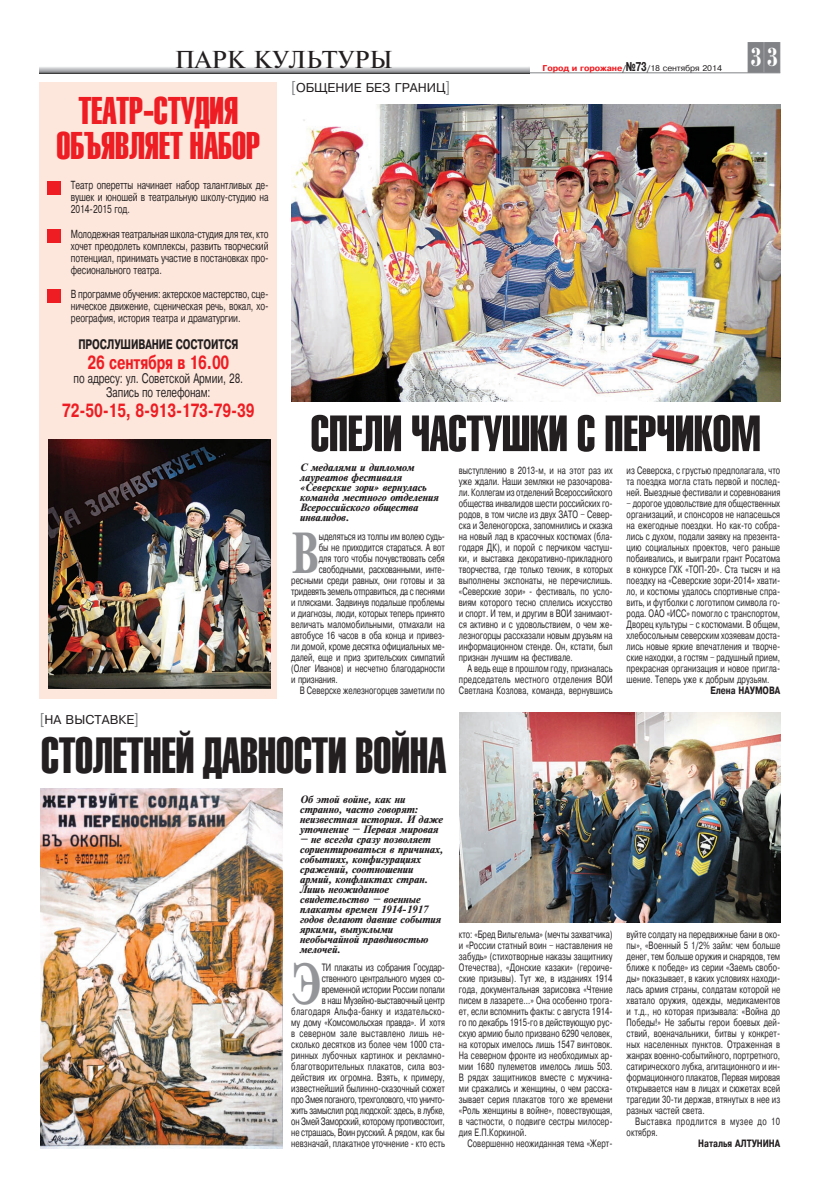
<style>
.page{position:relative;width:820px;height:1191px;background:#fff}
.page>*{position:absolute;margin:0;border:0;box-sizing:border-box;transform-origin:0 0}
.t1{font:700 54.5px "Times ET";color:#939598;scale:.7 1}
.t2{font:50px "Helios Extra Compressed";color:#231f20}
.t3{font:38px/34.2px "Helios Extra Compressed";color:#ee1d23;text-align:center}
.t4{font:27.6px "Bodoni Cameo CTT";color:#808285;scale:1.05 1}
.t5{font:23px "Times ET";color:#231f20}
.t6{font:700 18px "Pragmatica";letter-spacing:-.01em;color:#ee1d23;scale:.7 1}
.t7{font:15px "Pragmatica";color:#808285;scale:.8 1}
.t8{font:13px/14.3px "Pragmatica";letter-spacing:-.01em;color:#231f20;text-align:center;scale:.7 1}
.t9{font:700 13px "Pragmatica";letter-spacing:-.01em;color:#231f20;scale:.7 1}
.t10{font:12px "Pragmatica";color:#231f20}
.t11{font:11px/12.1px "Pragmatica";letter-spacing:-.01em;color:#231f20;text-align:justify;scale:.7 1}
.t12{font:10px/11px "Pragmatica";color:#231f20;text-align:justify;scale:.7 1}
.t13{font:italic 700 10px/10px "Times ET";letter-spacing:-.01em;color:#231f20}
.t14{font:10px "Pragmatica";letter-spacing:-.025em;color:#231f20;scale:.7 1}
.t15{font:10px/11px "Pragmatica";letter-spacing:.055em;color:#231f20;scale:.7 1}
.t16{font:700 10px "Pragmatica";color:#231f20;scale:.75 1}
.t17{font:8px "Pragmatica";letter-spacing:-.01em;color:#231f20}
.s1{font-weight:700;color:#ee1d23}
.s2{font-weight:700;font-size:12px}
.s3{font-size:15px;color:#808285}
</style>
<div class="page">
<hr style="left:40px;top:72px;width:740px;height:1px;background:#808285">
<div style="left:40px;top:82px;width:237px;height:616px;background:#fde7dc"></div>
<img style="left:291px;top:105px;width:489px;height:296px">
<img style="left:41px;top:788px;width:241px;height:360px">
<img style="left:459px;top:712px;width:321px;height:210px">
<img style="left:48px;top:440px;width:222px;height:249px">
<div style="left:47px;top:181px;width:14px;height:13px;background:#ee1d23"></div>
<div style="left:47px;top:229px;width:14px;height:14px;background:#ee1d23"></div>
<div style="left:47px;top:290px;width:14px;height:13px;background:#ee1d23"></div>
<h3 class="t5" style="left:175px;top:47px;width:219px">ПАРК КУЛЬТУРЫ</h3>
<p class="t17" style="left:542px;top:63px;width:181px"><span class="s1">Город и горожане</span>/<span class="s2">№73</span>/18 сентября 2014</p>
<h3 class="t3" style="left:56px;top:94px;width:205px">Театр-студия объявляет набор</h3>
<p class="t10" style="left:291px;top:81px;width:84px"><span class="s3">[</span>общение без</p>
<p class="t10" style="left:394px;top:81px;width:9px">гран</p>
<p class="t10" style="left:426px;top:81px;width:25px">иц<span class="s3">]</span></p>
<h3 class="t4" style="left:747px;top:42px;width:32px">33</h3>
<p class="t11" style="left:71px;top:179px;width:284px">Театр оперетты начинает набор талантливых де&shy;вушек и юношей в театральную школу-студию на 2014-2015 год.</p>
<p class="t11" style="left:71px;top:228px;width:284px">Молодежная театральная школа-студия для тех, кто хочет преодолеть комплексы, развить творческий потенциал, принимать участие в постановках про&shy;фесионального театра.</p>
<p class="t11" style="left:71px;top:288px;width:284px">В программе обучения: актерское мастерство, сце&shy;ническое движение, сценическая речь, вокал, хо&shy;реография, история театра и драматургии.</p>
<h3 class="t9" style="left:78px;top:337px;width:86px">Прослушивание</h3>
<h3 class="t9" style="left:176px;top:337px;width:42px">состоит</h3>
<h3 class="t9" style="left:224px;top:337px;width:21px">ся</h3>
<h3 class="t6" style="left:87px;top:352px;width:204px">26 сентября в 16.00</h3>
<h3 class="t8" style="left:74px;top:371px;width:244px">по адресу: ул. Советской Армии, 28.<br>Запись по телефонам:</h3>
<h3 class="t6" style="left:62px;top:400px;width:276px">72-50-15, 8-913-173-79-39</h3>
<h2 class="t2" style="left:310px;top:407px;width:451px">Спели частушки с перчиком</h2>
<p class="t13" style="left:300px;top:462px;width:140px">С медалями и дипломом лауреатов фестиваля «Северские зори» вернулась команда местного отделения<br>Всероссийского общества инвалидов.</p>
<h1 class="t1" style="left:291px;top:521px;width:41px">В</h1>
<p class="t12" style="left:319px;top:531px;width:182px">ыделяться из толпы им волею судь-</p>
<p class="t12" style="left:319px;top:542px;width:181px">бы не приходится стараться. А вот</p>
<p class="t12" style="left:319px;top:553px;width:181px">для того чтобы почувствовать себя</p>
<p class="t12" style="left:319px;top:564px;width:182px">свободными, раскованными, инте-</p>
<p class="t12" style="left:291px;top:575px;width:221px">ресными среди равных, они готовы и за</p>
<p class="t14" style="left:291px;top:586px;width:221px">тридевять земель отправиться, да с песнями</p>
<p class="t12" style="left:291px;top:597px;width:221px">и плясками. Задвинув подальше проблемы</p>
<p class="t12" style="left:291px;top:608px;width:221px">и диагнозы, люди, которых теперь принято</p>
<p class="t12" style="left:291px;top:619px;width:221px">величать маломобильными, отмахали на</p>
<p class="t12" style="left:291px;top:630px;width:221px">автобусе 16 часов в оба конца и привез-</p>
<p class="t12" style="left:291px;top:641px;width:221px">ли домой, кроме десятка официальных ме-</p>
<p class="t12" style="left:291px;top:652px;width:221px">далей, еще и приз зрительских симпатий</p>
<p class="t12" style="left:291px;top:663px;width:221px">(Олег И ванов) и несчетно благодарности</p>
<p class="t12" style="left:291px;top:674px;width:68px">и признания.</p>
<p class="t12" style="left:300px;top:685px;width:209px">В Северске железногорцев заметили по</p>
<p class="t12" style="left:459px;top:465px;width:221px">выступлению в 2013-м, и на этот раз их уже ждали. Наши земляки не разочарова&shy;ли. Коллегам из отделений Всероссийского общества инвалидов шести российских го&shy;родов, в том числе из двух ЗАТО – Север&shy;ска и Зеленогорска, запомнились и сказка на новый лад в красочных костюмах (бла&shy;годаря ДК), и порой с перчиком частуш&shy;ки, и выставка декоративно-прикладного творчества, где только техник, в которых выполнены экспонаты, не перечислишь. «Северские зори» - фестиваль, по усло&shy;виям которого тесно сплелись искусство и спорт. И тем, и другим в ВОИ занимают&shy;ся активно и с удовольствием, о чем же&shy;лезногорцы рассказали новым друзьям на информационном стенде. Он, кстати, был признан лучшим на фестивале.</p>
<p class="t12" style="left:459px;top:663px;width:221px;text-align:left;text-indent:8px">А ведь еще в прошлом году, призналась председатель местного отделения ВОИ<br>Светлана Козлова, команда, вернувшись</p>
<p class="t12" style="left:626px;top:465px;width:221px">из Северска, с грустью предполагала, что та поездка могла стать первой и послед&shy;ней. Выездные фестивали и соревнования</p>
<p class="t12" style="left:626px;top:498px;width:221px">– дорогое удовольствие для общественных организаций, и спонсоров не напасешься на ежегодные поездки. Но как-то собра&shy;лись с духом, подали заявку на презента&shy;цию социальных проектов, чего раньше побаивались, и выиграли грант Росатома в конкурсе ГХК «ТОП-20». Ста тысяч и на поездку на «Северские зори-2014» хвати&shy;ло, и костюмы удалось спортивные спра&shy;вить, и футболки с логотипом символа го&shy;рода. ОАО «ИСС» помогло с транспортом, Дворец культуры – с костюмами. В общем, хлебосольным северским хозяевам доста&shy;лись новые яркие впечатления и творче&shy;ские находки, а гостям – радушный прием, прекрасная организация и новое пригла&shy;шение. Теперь уже к добрым друзьям.</p>
<p class="t16" style="left:710px;top:685px;width:94px">Елена НАУМОВА</p>
<p class="t10" style="left:40px;top:712px;width:72px"><span class="s3">[</span>на выставке</p>
<h3 class="t7" style="left:134px;top:710px;width:7px">]</h3>
<h2 class="t2" style="left:41px;top:729px;width:406px">Столетней давности война</h2>
<p class="t13" style="left:300px;top:794px;width:145px">Об этой войне, как ни странно, часто говорят: неизвестная история. И даже уточнение – Первая мировая</p>
<p class="t13" style="left:300px;top:834px;width:145px">– не всегда сразу позволяет сориентироваться в причинах, событиях, конфигурациях сражений, соотношении армий, конфликтах стран.<br>Лишь неожиданное свидетельство – военные плакаты времен 1914-1917 годов делают давние события яркими, выпуклыми необычайной правдивостью мелочей.</p>
<h1 class="t1" style="left:291px;top:952px;width:44px">Э</h1>
<p class="t12" style="left:291px;top:962px;width:221px;text-align:right">ти плакаты из собрания Государ&shy;ственного центрального музея со&shy;временной истории России попали<br>в наш Музейно-выставочный центр благодаря Альфа-банку и издательско&shy;му дому «Комсомольская правда». И хотя в северном зале выставлено лишь не&shy;сколько десятков из более чем 1000 ста&shy;ринных лубочных картинок и рекламно&shy;благотворительных плакатов, сила воз&shy;действия их огромна. Взять, к примеру, известнейший былинно-сказочный сюжет про Змея поганого, трехголового, что уничто&shy;жить замыслил род людской: здесь, в лубке, он Змей Заморский, которому противостоит, не страшась, Воин русский. А рядом, как бы невзначай, плакатное уточнение - кто есть</p>
<p class="t12" style="left:459px;top:929px;width:221px">кто: «Бред Вильгельма» (мечты захватчика) и «России статный воин – наставления не забудь» (стихотворные наказы защитнику Отечества), «Донские казаки» (героиче&shy;ские призывы). Тут же, в изданиях 1914 года, документальная зарисовка «Чтение писем в лазарете…» Она особенно трога&shy;ет, если вспомнить факты: с августа 1914- го по декабрь 1915-го в действующую рус&shy;скую армию было призвано 6290 человек, на которых имелось лишь 1547 винтовок.<br>На северном фронте из необходимых ар&shy;мии 1680 пулеметов имелось лишь 503.<br>В рядах защитников вместе с мужчина&shy;ми сражались и женщины, о чем расска&shy;зывает серия плакатов того же времени «Роль женщины в войне», повествующая, в частности, о подвиге сестры милосер&shy;дия Е.П.Коркиной.</p>
<p class="t12" style="left:467px;top:1138px;width:209px">Совершенно неожиданная тема «Жерт-</p>
<p class="t12" style="left:626px;top:929px;width:221px">вуйте солдату на передвижные бани в око&shy;пы», «Военный 5 1/2% займ: чем больше денег, тем больше оружия и снарядов, тем ближе к победе» из серии «Заемъ свобо&shy;ды» показывает, в каких условиях находи&shy;лась армия страны, солдатам которой не хватало оружия, одежды, медикаментов и т.д., но которая призывала: «Война до Победы!» Не забыты герои боевых дей&shy;ствий, военачальники, битвы у конкрет&shy;ных населенных пунктов. Отраженная в жанрах военно-событийного, портретного, сатирического лубка, агитационного и ин&shy;формационного плакатов, Первая мировая открывается нам в лицах и сюжетах всей трагедии 30-ти держав, втянутых в нее из разных частей света.</p>
<p class="t15" style="left:626px;top:1116px;width:221px;text-indent:8px">Выставка продлится в музее до 10 октября.</p>
<p class="t16" style="left:698px;top:1138px;width:111px">Наталья АЛТУНИНА</p>
</div>
